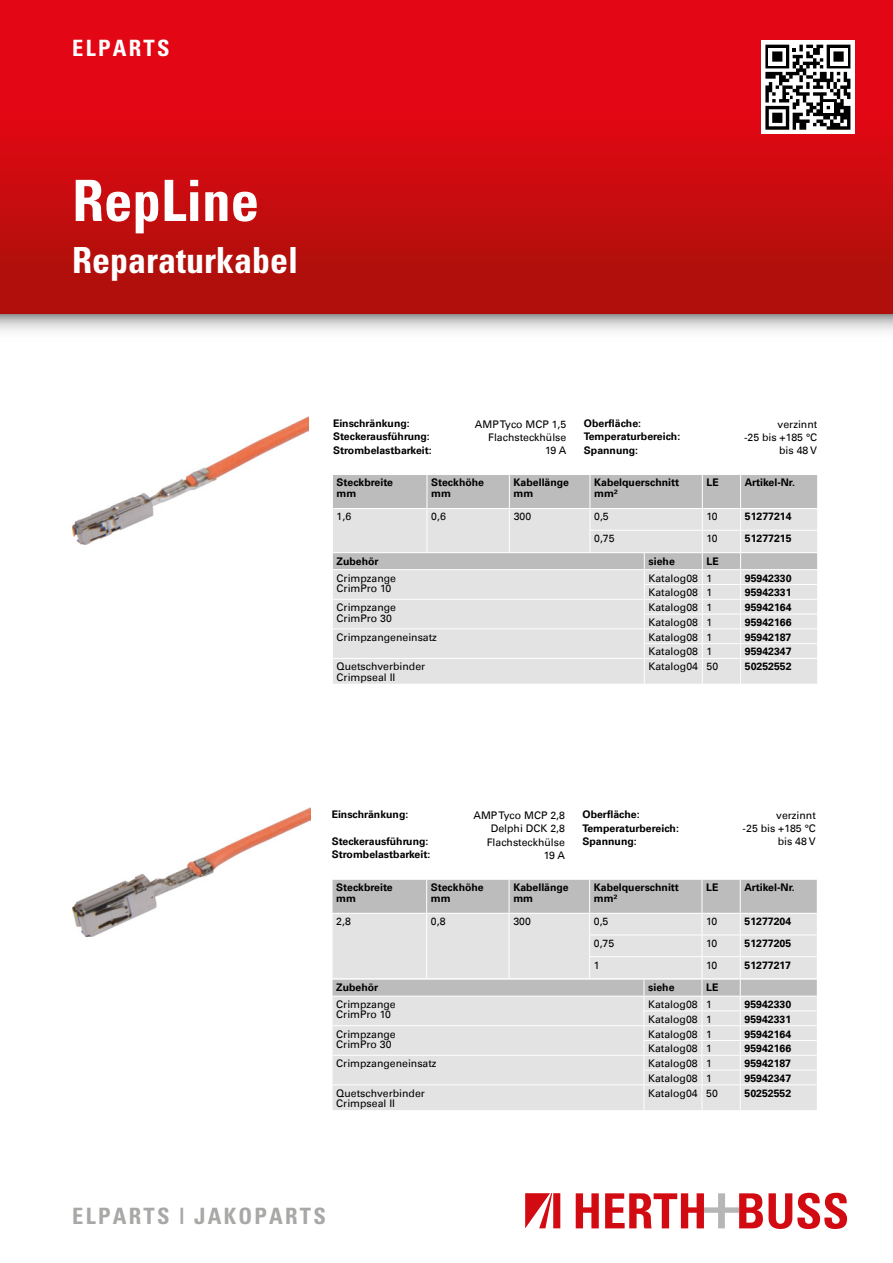
<style>
.page{position:relative;width:893px;height:1263px;background:#fff}
.page>*{position:absolute;margin:0;border:0;box-sizing:border-box;transform-origin:0 0}
.t1{font:700 condensed 57px "Univers";color:#fff}
.t2{font:700 condensed 36px "Univers";color:#fff}
.t3{font:700 condensed 22.5px "Univers";letter-spacing:.1em;color:#a8a8a7}
.t4{font:700 condensed 22.5px "Univers";letter-spacing:.1em;color:#fff}
.t5{font:700 10.5px/10.5px "Univers Com 65";color:#000}
.t6{font:10.5px/10.5px "Univers Com 55 Roman";color:#000}
</style>
<div class="page">
<img style="left:0;top:0;width:893px;height:331px">
<div style="left:761px;top:40px;width:94px;height:94px;background:#fff"></div>
<svg style="left:765px;top:45px;width:85px;height:85px"></svg>
<svg style="left:576px;top:1193px;width:23px;height:35px"></svg>
<svg style="left:605px;top:1193px;width:242px;height:36px"></svg>
<svg style="left:525px;top:1193px;width:35px;height:35px"></svg>
<img style="left:72px;top:417px;width:237px;height:127px">
<svg style="left:333px;top:475px;width:484px;height:209px;background:#dbdbdb"></svg>
<img style="left:72px;top:808px;width:238px;height:128px">
<svg style="left:332px;top:879px;width:485px;height:231px;background:#dcdcdc"></svg>
<h3 class="t4" style="left:72px;top:34px;width:99px">ELPARTS</h3>
<h1 class="t1" style="left:72px;top:166px;width:188px">RepLine</h1>
<h2 class="t2" style="left:72px;top:238px;width:228px">Reparaturkabel</h2>
<p class="t5" style="left:333px;top:418px;width:78px">Einschränkung:</p>
<p class="t6" style="left:475px;top:419px;width:93px">AMP Tyco MCP 1,5</p>
<p class="t5" style="left:333px;top:431px;width:98px">Steckerausführung:</p>
<p class="t6" style="left:488px;top:432px;width:80px">Flachsteckhülse</p>
<p class="t5" style="left:333px;top:445px;width:100px">Strombelastbarkeit:</p>
<p class="t6" style="left:545px;top:445px;width:23px">19 A</p>
<p class="t5" style="left:584px;top:418px;width:59px">Oberfläche:</p>
<p class="t6" style="left:778px;top:419px;width:41px">verzinnt</p>
<p class="t5" style="left:584px;top:431px;width:98px">Temperaturbereich:</p>
<p class="t6" style="left:744px;top:432px;width:75px">-25 bis +185 °C</p>
<p class="t5" style="left:584px;top:445px;width:56px">Spannung:</p>
<p class="t6" style="left:779px;top:445px;width:40px">bis 48 V</p>
<p class="t5" style="left:337px;top:477px;width:58px">Steckbreite mm</p>
<p class="t5" style="left:431px;top:477px;width:54px">Steckhöhe mm</p>
<p class="t5" style="left:514px;top:477px;width:57px">Kabellänge mm</p>
<p class="t5" style="left:594px;top:477px;width:86px">Kabelquerschnitt mm²</p>
<p class="t5" style="left:707px;top:477px;width:14px">LE</p>
<p class="t5" style="left:745px;top:477px;width:52px">Artikel-Nr.</p>
<p class="t6" style="left:337px;top:511px;width:16px">1,6</p>
<p class="t6" style="left:431px;top:511px;width:16px">0,6</p>
<p class="t6" style="left:514px;top:511px;width:19px">300</p>
<p class="t6" style="left:594px;top:511px;width:16px">0,5</p>
<p class="t6" style="left:707px;top:511px;width:13px">10</p>
<p class="t5" style="left:745px;top:511px;width:48px">51277214</p>
<p class="t6" style="left:594px;top:533px;width:22px">0,75</p>
<p class="t6" style="left:707px;top:533px;width:13px">10</p>
<p class="t5" style="left:745px;top:533px;width:48px">51277215</p>
<p class="t5" style="left:337px;top:556px;width:44px">Zubehör</p>
<p class="t5" style="left:649px;top:556px;width:28px">siehe</p>
<p class="t5" style="left:707px;top:556px;width:14px">LE</p>
<p class="t6" style="left:337px;top:573px;width:61px">Crimpzange<br>CrimPro 10</p>
<p class="t6" style="left:649px;top:573px;width:65px">Katalog08 1</p>
<p class="t5" style="left:745px;top:573px;width:48px">95942330</p>
<p class="t6" style="left:649px;top:587px;width:65px">Katalog08 1</p>
<p class="t5" style="left:745px;top:587px;width:48px">95942331</p>
<p class="t6" style="left:337px;top:602px;width:61px">Crimpzange<br>CrimPro 30</p>
<p class="t6" style="left:649px;top:602px;width:65px">Katalog08 1</p>
<p class="t5" style="left:745px;top:602px;width:48px">95942164</p>
<p class="t6" style="left:649px;top:617px;width:65px">Katalog08 1</p>
<p class="t5" style="left:745px;top:617px;width:48px">95942166</p>
<p class="t6" style="left:337px;top:632px;width:102px">Crimpzangeneinsatz</p>
<p class="t6" style="left:649px;top:632px;width:65px">Katalog08 1</p>
<p class="t5" style="left:745px;top:632px;width:48px">95942187</p>
<p class="t6" style="left:649px;top:646px;width:65px">Katalog08 1</p>
<p class="t5" style="left:745px;top:646px;width:48px">95942347</p>
<p class="t6" style="left:337px;top:661px;width:90px">Quetschverbinder<br>Crimpseal II</p>
<p class="t6" style="left:649px;top:661px;width:71px">Katalog04 50</p>
<p class="t5" style="left:745px;top:661px;width:48px">50252552</p>
<p class="t5" style="left:332px;top:809px;width:78px">Einschränkung:</p>
<p class="t6" style="left:474px;top:808px;width:93px;line-height:13.5px;text-align:right">AMP Tyco MCP 2,8<br>Delphi DCK 2,8</p>
<p class="t5" style="left:332px;top:836px;width:98px">Steckerausführung:</p>
<p class="t6" style="left:487px;top:837px;width:80px">Flachsteckhülse</p>
<p class="t5" style="left:332px;top:849px;width:100px">Strombelastbarkeit:</p>
<p class="t6" style="left:544px;top:850px;width:23px">19 A</p>
<p class="t5" style="left:583px;top:809px;width:59px">Oberfläche:</p>
<p class="t6" style="left:776px;top:810px;width:41px">verzinnt</p>
<p class="t5" style="left:583px;top:823px;width:98px">Temperaturbereich:</p>
<p class="t6" style="left:743px;top:823px;width:75px">-25 bis +185 °C</p>
<p class="t5" style="left:583px;top:836px;width:56px">Spannung:</p>
<p class="t6" style="left:778px;top:836px;width:40px">bis 48 V</p>
<p class="t5" style="left:336px;top:882px;width:58px">Steckbreite mm</p>
<p class="t5" style="left:431px;top:882px;width:54px">Steckhöhe mm</p>
<p class="t5" style="left:513px;top:882px;width:57px">Kabellänge mm</p>
<p class="t5" style="left:594px;top:882px;width:86px">Kabelquerschnitt mm²</p>
<p class="t5" style="left:706px;top:882px;width:14px">LE</p>
<p class="t5" style="left:744px;top:882px;width:52px">Artikel-Nr.</p>
<p class="t6" style="left:336px;top:916px;width:16px">2,8</p>
<p class="t6" style="left:431px;top:916px;width:16px">0,8</p>
<p class="t6" style="left:513px;top:916px;width:19px">300</p>
<p class="t6" style="left:594px;top:916px;width:16px">0,5</p>
<p class="t6" style="left:706px;top:916px;width:13px">10</p>
<p class="t5" style="left:744px;top:916px;width:48px">51277204</p>
<p class="t6" style="left:594px;top:938px;width:22px">0,75</p>
<p class="t6" style="left:706px;top:938px;width:13px">10</p>
<p class="t5" style="left:744px;top:938px;width:48px">51277205</p>
<p class="t6" style="left:594px;top:959px;width:7px">1</p>
<p class="t6" style="left:706px;top:959px;width:13px">10</p>
<p class="t5" style="left:744px;top:959px;width:48px">51277217</p>
<p class="t5" style="left:336px;top:982px;width:44px">Zubehör</p>
<p class="t5" style="left:648px;top:982px;width:28px">siehe</p>
<p class="t5" style="left:706px;top:982px;width:14px">LE</p>
<p class="t6" style="left:336px;top:999px;width:61px">Crimpzange<br>CrimPro 10</p>
<p class="t6" style="left:648px;top:999px;width:65px">Katalog08 1</p>
<p class="t5" style="left:744px;top:999px;width:48px">95942330</p>
<p class="t6" style="left:648px;top:1014px;width:65px">Katalog08 1</p>
<p class="t5" style="left:744px;top:1014px;width:48px">95942331</p>
<p class="t6" style="left:336px;top:1028px;width:61px">Crimpzange<br>CrimPro 30</p>
<p class="t6" style="left:648px;top:1028px;width:65px">Katalog08 1</p>
<p class="t5" style="left:744px;top:1028px;width:48px">95942164</p>
<p class="t6" style="left:648px;top:1043px;width:65px">Katalog08 1</p>
<p class="t5" style="left:744px;top:1043px;width:48px">95942166</p>
<p class="t6" style="left:336px;top:1058px;width:102px">Crimpzangeneinsatz</p>
<p class="t6" style="left:648px;top:1058px;width:65px">Katalog08 1</p>
<p class="t5" style="left:744px;top:1058px;width:48px">95942187</p>
<p class="t6" style="left:648px;top:1073px;width:65px">Katalog08 1</p>
<p class="t5" style="left:744px;top:1073px;width:48px">95942347</p>
<p class="t6" style="left:336px;top:1088px;width:90px">Quetschverbinder<br>Crimpseal II</p>
<p class="t6" style="left:648px;top:1088px;width:71px">Katalog04 50</p>
<p class="t5" style="left:744px;top:1088px;width:48px">50252552</p>
<h3 class="t3" style="left:72px;top:1202px;width:255px">ELPARTS | JAKOPARTS</h3>
</div>
